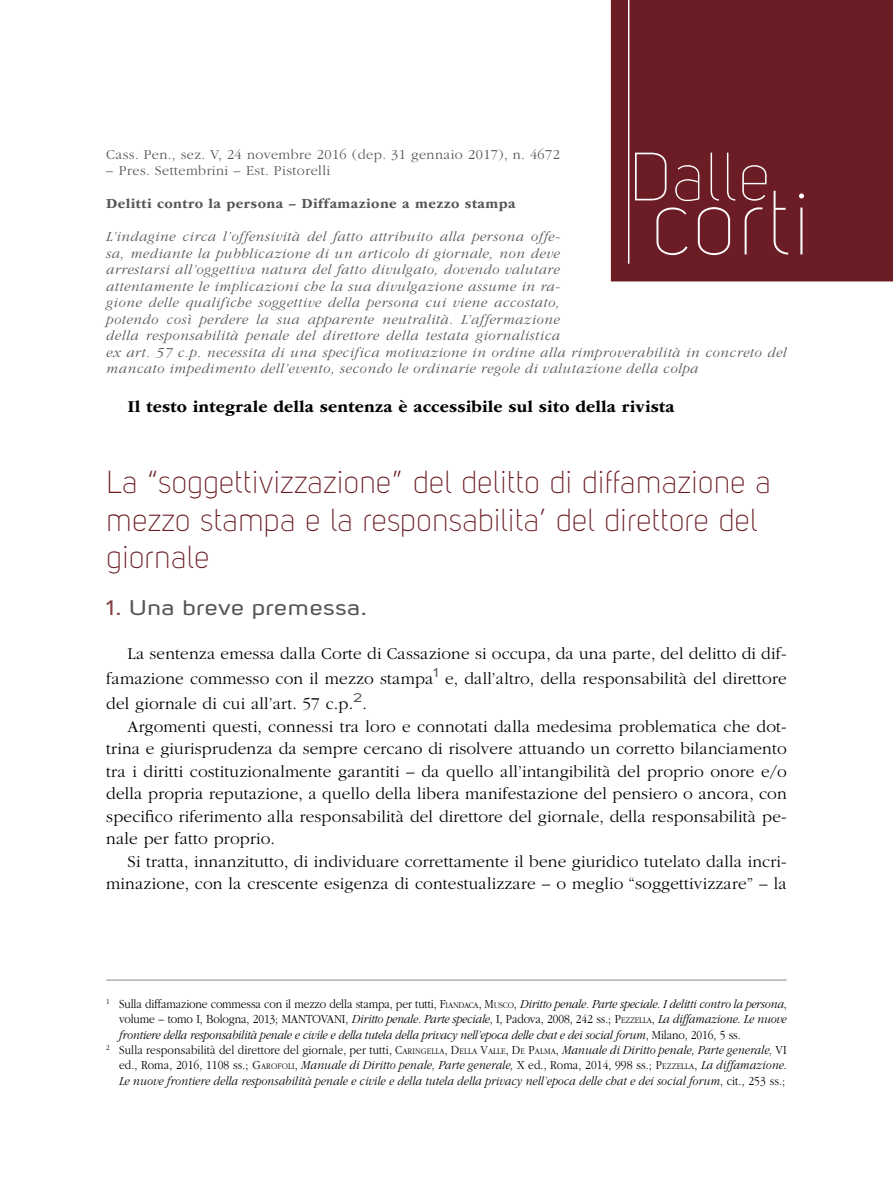
<style>
.page{position:relative;width:893px;height:1191px;background:#fff}
.page>*{position:absolute;margin:0;border:0;box-sizing:border-box;transform-origin:0 0}
.t1{font:90px "Uni Sans Thin";letter-spacing:.01em;color:#fff}
.t2{font:67.5px "Uni Sans Thin";letter-spacing:.01em;color:#fff}
.t3{font:31.5px/37.8px "Uni Sans Light";color:#6b1c24}
.t4{font:21px "Uni Sans Regular";letter-spacing:.02em;color:#565655;scale:1.25 1}
.t5{font:300 17.25px/22.5px "ITC Garamond Std";letter-spacing:.01em;color:#000;text-align:justify}
.t6{font:700 17.25px "ITC Garamond Std";letter-spacing:.01em;color:#000}
.t7{font:italic 300 14.25px/16.5px "ITC Garamond Std";letter-spacing:.04em;color:#565655}
.t8{font:300 14.25px "ITC Garamond Std";letter-spacing:.03em;color:#565655}
.t9{font:700 14.25px "ITC Garamond Std";letter-spacing:.03em;color:#565655}
.t10{font:300 12.75px "ITC Garamond Std";letter-spacing:-.01em;color:#000;scale:.9 1}
.t11{font:italic 300 12.75px "ITC Garamond Std";letter-spacing:.01em;color:#000;scale:.9 1}
.t12{font:300 12.75px "ITC Garamond Std";letter-spacing:.01em;color:#000;scale:.9 1}
.t13{font:italic 300 12.75px "ITC Garamond Std";letter-spacing:-.01em;color:#000;scale:.9 1}
.s1{color:#854043}
.s2{font-style:inherit}
.s3{font-size:8.85px}
.s4{font-style:italic}
.s5{font-style:normal}
.s6{font-style:normal;font-size:8.85px}
</style>
<div class="page">
<div style="left:611px;top:0;width:282px;height:281px;background:#6b1c24"></div>
<hr style="left:628px;top:0;width:1px;height:264px;background:#fff">
<hr style="left:106px;top:979px;width:681px;height:1px;background:#868786">
<p class="t8" style="left:106px;top:147px;width:455px">Cass. Pen., sez. V, 24 novembre 2016 (dep. 31 gennaio 2017), n. 4672</p>
<p class="t8" style="left:106px;top:163px;width:225px">– Pres. Settembrini – Est. Pistorelli</p>
<p class="t9" style="left:106px;top:196px;width:411px">Delitti contro la persona – Diffamazione a mezzo stampa</p>
<p class="t7" style="left:106px;top:229px;width:682px">L’indagine circa l’offensività del fatto attribuito alla persona offe-<br>sa, mediante la pubblicazione di un articolo di giornale, non deve<br>arrestarsi all’oggettiva natura del fatto divulgato, dovendo valutare<br>attentamente le implicazioni che la sua divulgazione assume in ra-<br>gione delle qualifiche soggettive della persona cui viene accostato,<br>potendo così perdere la sua apparente neutralità. L’affermazione<br>della responsabilità penale del direttore della testata giornalistica<br>ex art. 57 c.p. necessita di una specifica motivazione in ordine alla rimproverabilità in concreto del mancato impedimento dell’evento, secondo le ordinarie regole di valutazione della colpa</p>
<p class="t6" style="left:128px;top:397px;width:548px">Il testo integrale della sentenza è accessibile sul sito della rivista</p>
<h2 class="t2" style="left:629px;top:140px;width:143px">Dalle</h2>
<h1 class="t1" style="left:651px;top:174px;width:162px">corti</h1>
<h3 class="t3" style="left:106px;top:463px;width:666px">La “soggettivizzazione” del delitto di diffamazione a mezzo stampa e la responsabilita’ del direttore del giornale</h3>
<p class="t4" style="left:106px;top:595px;width:210px"><span class="s1">1.</span> Una breve premessa.</p>
<p class="t5" style="left:106px;top:641px;width:682px;line-height:25.2px;text-indent:21px">La sentenza emessa dalla Corte di Cassazione si occupa, da una parte, del delitto di dif&shy;famazione commesso con il mezzo stampa<sup>1</sup> e, dall’altro, della responsabilità del direttore del giornale di cui all’art. 57 c.p.<sup>2</sup>.</p>
<p class="t5" style="left:106px;top:715px;width:682px;text-indent:21px">Argomenti questi, connessi tra loro e connotati dalla medesima problematica che dot&shy;trina e giurisprudenza da sempre cercano di risolvere attuando un corretto bilanciamento tra i diritti costituzionalmente garantiti – da quello all’intangibilità del proprio onore e/o della propria reputazione, a quello della libera manifestazione del pensiero o ancora, con specifico riferimento alla responsabilità del direttore del giornale, della responsabilità pe&shy;nale per fatto proprio.</p>
<p class="t5" style="left:106px;top:850px;width:682px;text-align:right">Si tratta, innanzitutto, di individuare correttamente il bene giuridico tutelato dalla incri&shy;minazione, con la crescente esigenza di contestualizzare – o meglio “soggettivizzare” – la</p>
<p class="t10" style="left:106px;top:997px;width:758px"><sup>1</sup> Sulla diffamazione commessa con il mezzo della stampa, per tutti, <span class="s2">F</span><span class="s3">IANDACA</span><span class="s2">, M</span><span class="s3">USCO</span>, <span class="s4">Diritto penale. Parte speciale. I delitti contro la persona</span>,</p>
<p class="t10" style="left:119px;top:1012px;width:743px">volume – tomo I, Bologna, 2013; MANTOVANI, <span class="s4">Diritto penale. Parte speciale</span>, I, Padova, 2008, 242 ss.; <span class="s2">P</span><span class="s3">EZZELLA</span>, <span class="s4">La diffamazione</span>. <span class="s4">Le nuove</span></p>
<p class="t13" style="left:119px;top:1027px;width:692px">frontiere della responsabilità penale e civile e della tutela della privacy nell’epoca delle chat e dei social forum<span class="s5">, Milano, 2016, 5 ss.</span></p>
<p class="t12" style="left:106px;top:1043px;width:757px"><sup>2</sup> Sulla responsabilità del direttore del giornale, per tutti, <span class="s2">C</span><span class="s3">ARINGELLA</span><span class="s2">, D</span><span class="s3">ELLA</span> <span class="s2">V</span><span class="s3">ALLE</span><span class="s2">, D</span><span class="s3">E</span> <span class="s2">P</span><span class="s3">ALMA</span>, <span class="s4">Manuale di Diritto penale, Parte generale,</span> VI</p>
<p class="t11" style="left:119px;top:1058px;width:744px"><span class="s5">ed., Roma, 2016, 1108 ss.;</span> <span class="s5">G</span><span class="s6">AROFOLI</span><span class="s5">,</span> Manuale di Diritto penale, Parte generale, <span class="s5">X ed., Roma, 2014, 998 ss.;</span> <span class="s5">P</span><span class="s6">EZZELLA</span><span class="s5">,</span> La diffamazione<span class="s5">.</span></p>
<p class="t11" style="left:119px;top:1073px;width:742px">Le nuove frontiere della responsabilità penale e civile e della tutela della privacy nell’epoca delle chat e dei social forum<span class="s5">, cit., 253 ss.;</span></p>
</div>
